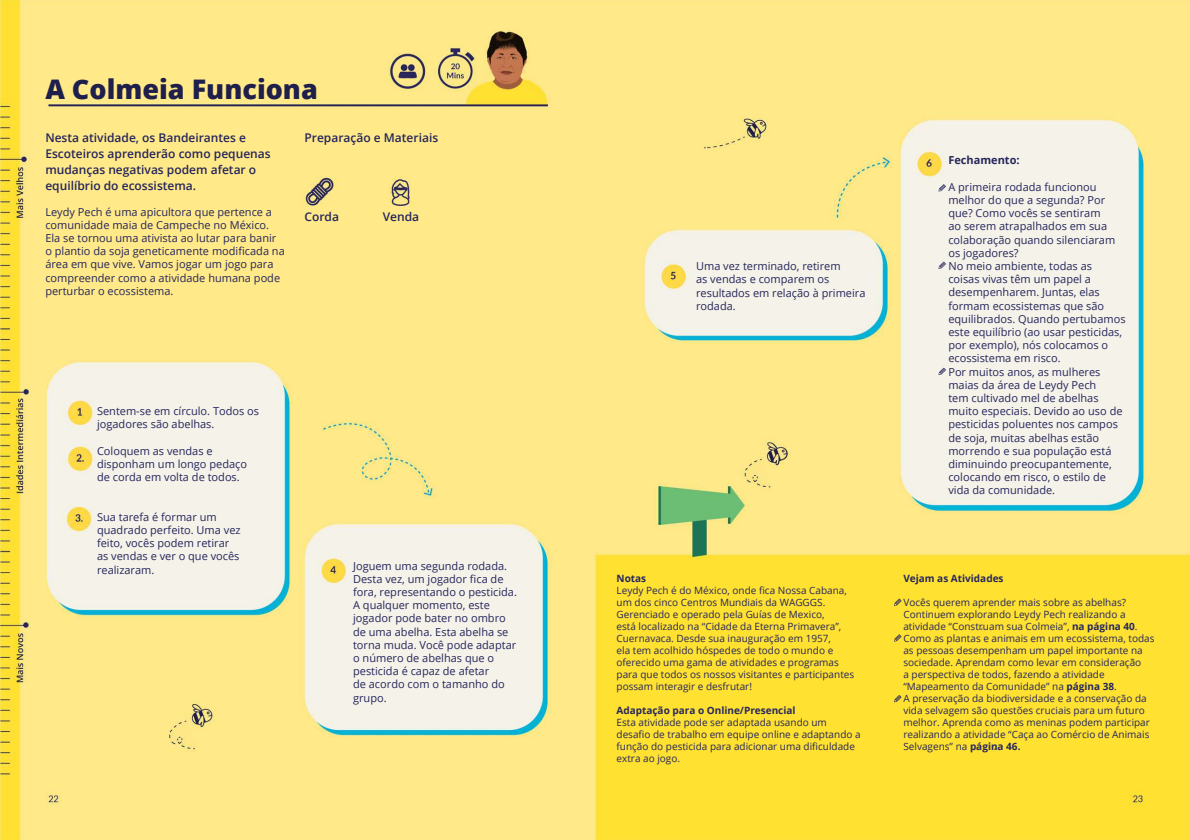
<style>
.page{position:relative;width:1190px;height:840px;background:#fff}
.page>*{position:absolute;margin:0;border:0;box-sizing:border-box;transform-origin:0 0}
.t1{font:800 27px "Open Sans";color:#1e1f4b}
.t2{font:600 12px/16px "Open Sans";color:#26265c}
.t3{font:11px/13.2px "Open Sans";color:#26265c}
.t4{font:700 11px "Open Sans";color:#26265c}
.t5{font:10px/12px "Open Sans";color:#26265c}
.t6{font:700 10px "Open Sans";color:#26265c}
.s1{font-weight:700}
</style>
<div class="page">
<img style="left:0;top:0;width:1190px;height:840px">
<svg style="left:939px;top:368px;width:7px;height:7px"></svg>
<svg style="left:939px;top:262px;width:7px;height:7px"></svg>
<svg style="left:939px;top:184px;width:7px;height:7px"></svg>
<svg style="left:894px;top:599px;width:8px;height:7px"></svg>
<svg style="left:894px;top:634px;width:8px;height:8px"></svg>
<svg style="left:894px;top:695px;width:8px;height:7px"></svg>
<h1 class="t1" style="left:45px;top:68px;width:274px">A Colmeia Funciona</h1>
<p class="t2" style="left:45px;top:130px;width:227px">Nesta atividade, os Bandeirantes e Escoteiros aprenderão como pequenas mudanças negativas podem afetar o equilíbrio do ecossistema.</p>
<p class="t3" style="left:45px;top:205px;width:241px">Leydy Pech é uma apicultora que pertence a comunidade maia de Campeche no México.<br>Ela se tornou uma ativista ao lutar para banir o plantio da soja geneticamente modificada na área em que vive. Vamos jogar um jogo para compreender como a atividade humana pode perturbar o ecossistema.</p>
<p class="t2" style="left:304px;top:130px;width:135px">Preparação e Materiais</p>
<p class="t2" style="left:304px;top:208px;width:36px">Corda</p>
<p class="t2" style="left:383px;top:208px;width:38px">Venda</p>
<p class="t3" style="left:97px;top:404px;width:164px">Sentem-se em círculo. Todos os jogadores são abelhas.</p>
<p class="t3" style="left:97px;top:444px;width:152px">Coloquem as vendas e disponham um longo pedaço de corda em volta de todos.</p>
<p class="t3" style="left:97px;top:510px;width:145px">Sua tarefa é formar um quadrado perfeito. Uma vez feito, vocês podem retirar as vendas e ver o que vocês realizaram.</p>
<p class="t3" style="left:353px;top:559px;width:165px">Joguem uma segunda rodada.<br>Desta vez, um jogador fica de fora, representando o pesticida.<br>A qualquer momento, este jogador pode bater no ombro de uma abelha. Esta abelha se torna muda. Você pode adaptar o número de abelhas que o pesticida é capaz de afetar<br>de acordo com o tamanho do grupo.</p>
<p class="t3" style="left:696px;top:259px;width:171px">Uma vez terminado, retirem<br>as vendas e comparem os resultados em relação à primeira rodada.</p>
<p class="t6" style="left:617px;top:571px;width:31px">Notas</p>
<p class="t5" style="left:617px;top:584px;width:239px">Leydy Pech é do México, onde fica Nossa Cabana, um dos cinco Centros Mundiais da WAGGGS.<br>Gerenciado e operado pela Guías de Mexico,<br>está localizado na “Cidade da Eterna Primavera”, Cuernavaca. Desde sua inauguração em 1957,<br>ela tem acolhido hóspedes de todo o mundo e oferecido uma gama de atividades e programas para que todos os nossos visitantes e participantes possam interagir e desfrutar!</p>
<p class="t6" style="left:617px;top:703px;width:180px">Adaptação para o Online/Presencial</p>
<p class="t5" style="left:617px;top:716px;width:246px">Esta atividade pode ser adaptada usando um desafio de trabalho em equipe online e adaptando a função do pesticida para adicionar uma dificuldade extra ao jogo.</p>
<p class="t4" style="left:948px;top:153px;width:73px">Fechamento:</p>
<p class="t3" style="left:948px;top:180px;width:179px">A primeira rodada funcionou melhor do que a segunda? Por que? Como vocês se sentiram<br>ao serem atrapalhados em sua colaboração quando silenciaram os jogadores?<br>No meio ambiente, todas as coisas vivas têm um papel a desempenharem. Juntas, elas formam ecossistemas que são equilibrados. Quando pertubamos este equilíbrio (ao usar pesticidas, por exemplo), nós colocamos o ecossistema em risco.<br>Por muitos anos, as mulheres maias da área de Leydy Pech<br>tem cultivado mel de abelhas muito especiais. Devido ao uso de pesticidas poluentes nos campos de soja, muitas abelhas estão morrendo e sua população está diminuindo preocupantemente, colocando em risco, o estilo de vida da comunidade.</p>
<p class="t6" style="left:903px;top:571px;width:102px">Vejam as Atividades</p>
<p class="t5" style="left:903px;top:596px;width:253px">Vocês querem aprender mais sobre as abelhas?<br>Continuem explorando Leydy Pech realizando a atividade “Construam sua Colmeia”, <span class="s1">na página 40</span>.<br>Como as plantas e animais em um ecossistema, todas as pessoas desempenham um papel importante na sociedade. Aprendam como levar em consideração<br>a perspectiva de todos, fazendo a atividade “Mapeamento da Comunidade” na <span class="s1">página 38</span>.<br>A preservação da biodiversidade e a conservação da vida selvagem são questões cruciais para um futuro melhor. Aprenda como as meninas podem participar realizando a atividade “Caça ao Comércio de Animais Selvagens” na <span class="s1">página 46.</span></p>
</div>
